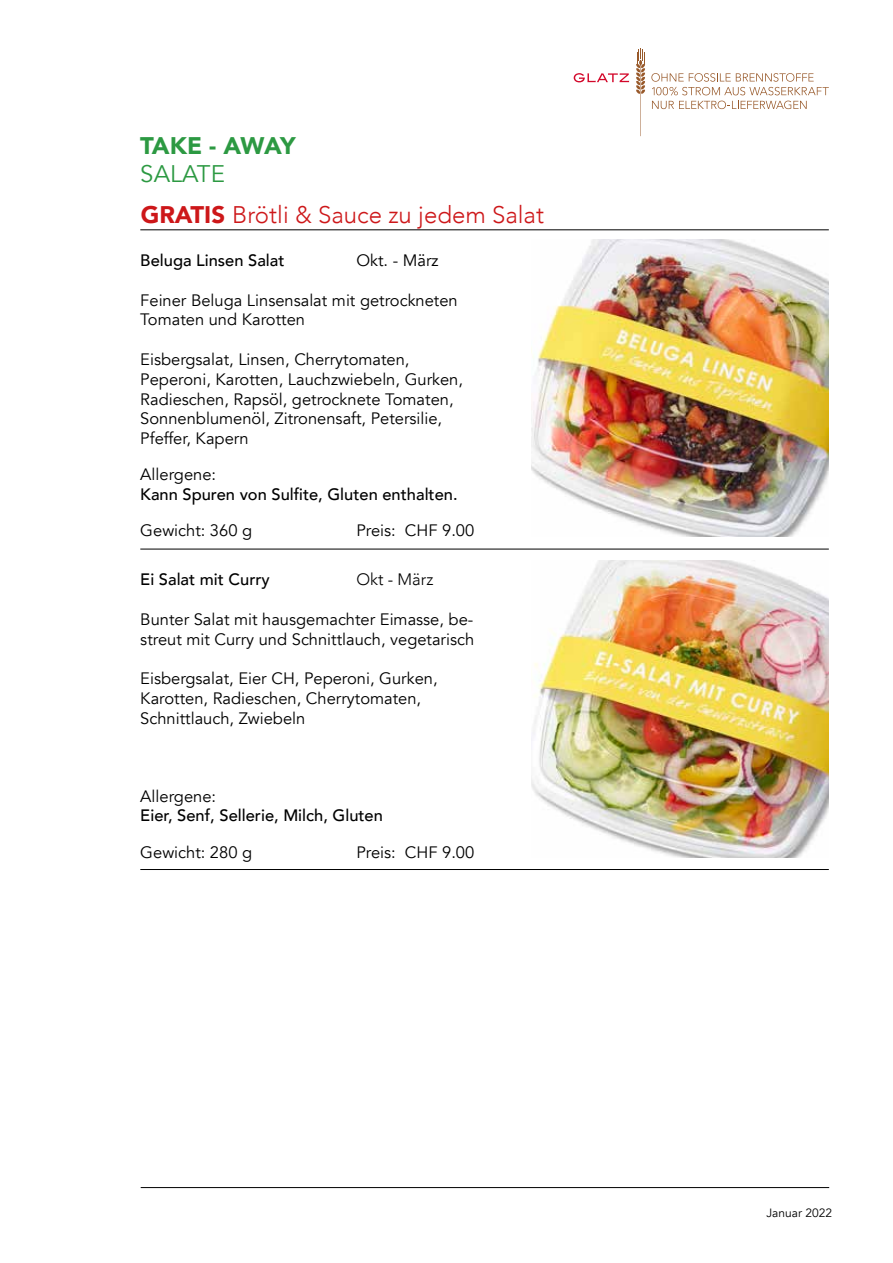
<style>
.page{position:relative;width:893px;height:1263px;background:#fff}
.page>*{position:absolute;margin:0;border:0;box-sizing:border-box;transform-origin:0 0}
.t1{font:300 24px "Avenir";color:#cd1719}
.t2{font:900 24px "Avenir";letter-spacing:-.025em;color:#2c9942}
.t3{font:24px "Avenir";color:#2c9942}
.t4{font:16.5px/19.8px "Avenir";color:#000}
.t5{font:500 16.5px "Avenir";color:#000}
.t6{font:300 16.5px "Avenir";color:#000}
.t7{font:12px "Avenir";color:#000}
.s1{font-weight:900}
</style>
<div class="page">
<hr style="left:140px;top:549px;width:689px;height:1px;background:#000">
<hr style="left:140px;top:869px;width:689px;height:1px;background:#000">
<hr style="left:140px;top:230px;width:689px;height:1px;background:#000">
<hr style="left:141px;top:1187px;width:688px;height:1px;background:#000">
<img style="left:532px;top:239px;width:297px;height:297px">
<img style="left:532px;top:561px;width:297px;height:297px">
<svg style="left:651px;top:73px;width:178px;height:36px"></svg>
<svg style="left:574px;top:73px;width:55px;height:9px"></svg>
<svg style="left:636px;top:48px;width:9px;height:88px"></svg>
<h1 class="t2" style="left:140px;top:125px;width:157px">TAKE - AWAY</h1>
<h1 class="t3" style="left:140px;top:160px;width:86px">SALATE</h1>
<h1 class="t1" style="left:141px;top:201px;width:405px"><span class="s1">GRATIS</span> Brötli &amp; Sauce zu jedem Salat</h1>
<p class="t5" style="left:140px;top:246px;width:146px">Beluga Linsen Salat</p>
<p class="t4" style="left:356px;top:251px;width:84px">Okt. - März</p>
<p class="t4" style="left:140px;top:290px;width:319px">Feiner Beluga Linsensalat mit getrockneten<br>Tomaten und Karotten</p>
<p class="t4" style="left:140px;top:350px;width:324px">Eisbergsalat, Linsen, Cherrytomaten, Peperoni, Karotten, Lauchzwiebeln, Gurken, Radieschen, Rapsöl, getrocknete Tomaten, Sonnenblumenöl, Zitronensaft, Petersilie, Pfeffer, Kapern</p>
<p class="t4" style="left:140px;top:465px;width:77px">Allergene:</p>
<p class="t5" style="left:140px;top:480px;width:319px">Kann Spuren von Sulfite, Gluten enthalten.</p>
<p class="t4" style="left:140px;top:521px;width:113px">Gewicht: 360 g</p>
<p class="t4" style="left:356px;top:521px;width:119px">Preis: CHF 9.00</p>
<p class="t5" style="left:140px;top:565px;width:131px">Ei Salat mit Curry</p>
<p class="t6" style="left:356px;top:570px;width:79px">Okt - März</p>
<p class="t4" style="left:140px;top:609px;width:335px">Bunter Salat mit hausgemachter Eimasse, be&shy;streut mit Curry und Schnittlauch, vegetarisch</p>
<p class="t4" style="left:140px;top:669px;width:299px">Eisbergsalat, Eier CH, Peperoni, Gurken,<br>Karotten, Radieschen, Cherrytomaten,<br>Schnittlauch, Zwiebeln</p>
<p class="t4" style="left:140px;top:786px;width:77px">Allergene:</p>
<p class="t5" style="left:140px;top:801px;width:244px">Eier, Senf, Sellerie, Milch, Gluten</p>
<p class="t4" style="left:140px;top:842px;width:113px">Gewicht: 280 g</p>
<p class="t4" style="left:356px;top:842px;width:119px">Preis: CHF 9.00</p>
<p class="t7" style="left:766px;top:1205px;width:67px">Januar 2022</p>
</div>
